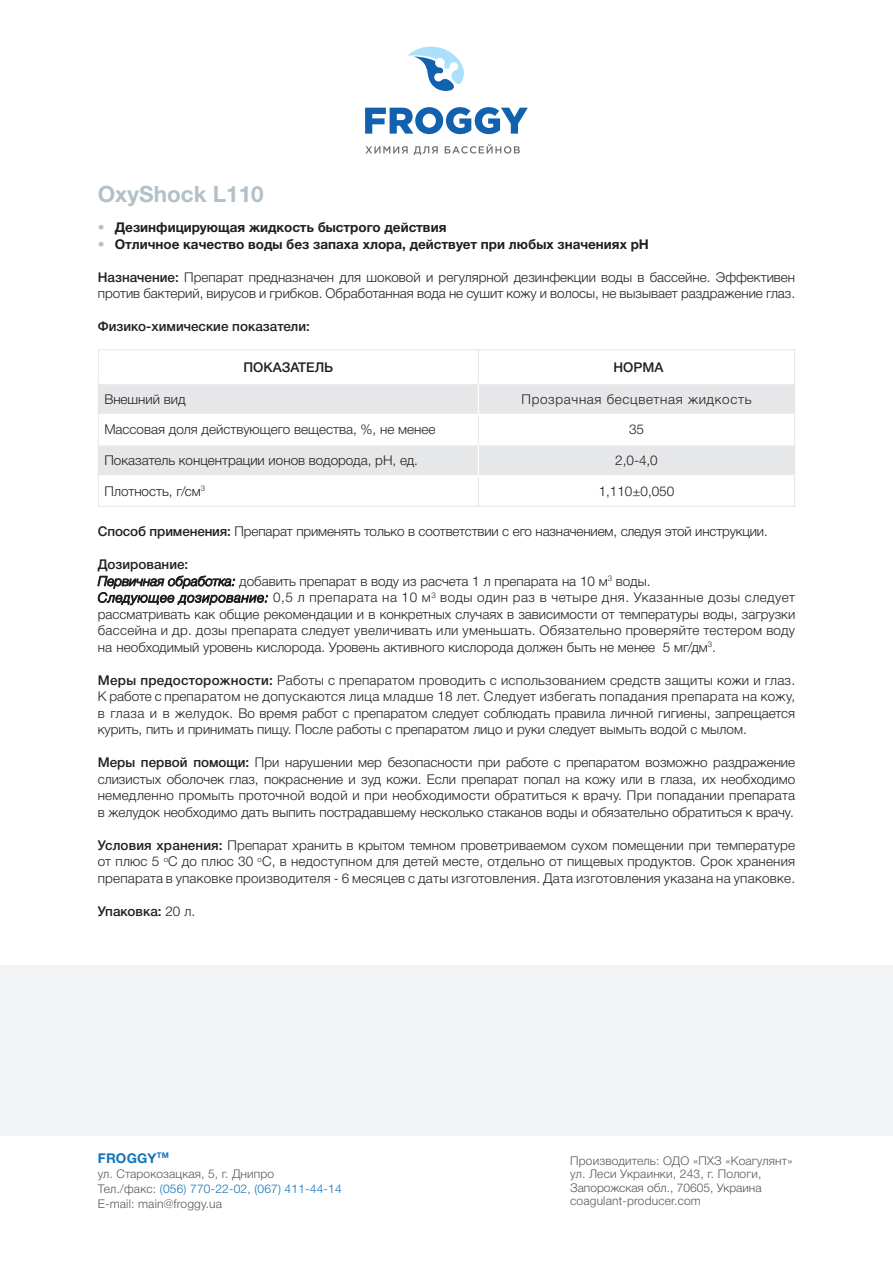
<style>
.page{position:relative;width:893px;height:1263px;background:#fff}
.page>*{position:absolute;margin:0;border:0;box-sizing:border-box;transform-origin:0 0}
.t1{font:700 22.5px "Helvetica Neue Cyr";color:#b1c0c9}
.t2{font:300 13.5px/16.5px "Helvetica Neue Cyr";color:#231f20;text-align:justify}
.t3{font:700 13.5px "Helvetica Neue Cyr";color:#231f20}
.t4{font:500 13.5px "Helvetica Neue Cyr";color:#231f20}
.t5{font:300 13.5px "Helvetica Neue Cyr";letter-spacing:.05em;color:#231f20}
.t6{font:700 13.5px "Helvetica Neue Cyr";letter-spacing:.015em;color:#1074bc}
.t7{font:300 12px/13.5px "Helvetica Neue Cyr";letter-spacing:.015em;color:#57585a}
.s1{color:#b1c0c9}
.s2{font-weight:500}
.s3{font-style:italic}
.s4{font-weight:300}
.s5{color:#1074bc}
</style>
<div class="page">
<div style="left:0;top:965px;width:893px;height:170px;background:#f2f3f4"></div>
<svg style="left:408px;top:46px;width:56px;height:45px"></svg>
<svg style="left:365px;top:107px;width:163px;height:27px"></svg>
<svg style="left:365px;top:146px;width:43px;height:7px"></svg>
<svg style="left:414px;top:146px;width:24px;height:9px"></svg>
<svg style="left:445px;top:144px;width:75px;height:10px"></svg>
<svg style="left:99px;top:384px;width:695px;height:91px;fill:#e6e7e9"></svg>
<hr style="left:478px;top:350px;width:1px;height:33px;background:#e6e7e9">
<svg style="left:478px;top:415px;width:1px;height:29px"></svg>
<hr style="left:478px;top:476px;width:1px;height:30px;background:#e6e7e9">
<hr style="left:478px;top:384px;width:1px;height:30px;background:#fff">
<hr style="left:99px;top:414px;width:379px;height:1px;background:#fff">
<hr style="left:478px;top:414px;width:316px;height:1px;background:#fff">
<hr style="left:99px;top:444px;width:379px;height:1px;background:#fff">
<hr style="left:478px;top:444px;width:316px;height:1px;background:#fff">
<hr style="left:478px;top:445px;width:1px;height:30px;background:#fff">
<hr style="left:98px;top:349px;width:380px;height:1px;background:#e6e7e9">
<hr style="left:98px;top:350px;width:1px;height:34px;background:#e6e7e9">
<hr style="left:478px;top:349px;width:317px;height:1px;background:#e6e7e9">
<hr style="left:794px;top:350px;width:1px;height:34px;background:#e6e7e9">
<hr style="left:98px;top:384px;width:1px;height:30px;background:#e6e7e9">
<hr style="left:794px;top:384px;width:1px;height:30px;background:#e6e7e9">
<hr style="left:98px;top:414px;width:1px;height:31px;background:#e6e7e9">
<hr style="left:794px;top:414px;width:1px;height:31px;background:#e6e7e9">
<hr style="left:98px;top:445px;width:1px;height:31px;background:#e6e7e9">
<hr style="left:794px;top:445px;width:1px;height:31px;background:#e6e7e9">
<hr style="left:98px;top:476px;width:1px;height:30px;background:#e6e7e9">
<hr style="left:794px;top:476px;width:1px;height:30px;background:#e6e7e9">
<hr style="left:98px;top:506px;width:380px;height:1px;background:#e6e7e9">
<hr style="left:478px;top:506px;width:317px;height:1px;background:#e6e7e9">
<svg style="left:97px;top:575px;width:171px;height:30px"></svg>
<p class="t1" style="left:98px;top:182px;width:167px">OxyShock L110</p>
<p class="t3" style="left:98px;top:220px;width:350px"><span class="s1">•</span> Дезинфицирующая жидкость быстрого действия</p>
<p class="t3" style="left:98px;top:237px;width:553px"><span class="s1">•</span> Отличное качество воды без запаха хлора, действует при любых значениях pH</p>
<p class="t2" style="left:98px;top:269px;width:699px"><span class="s2">Назначение:</span> Препарат предназначен для шоковой и регулярной дезинфекции воды в бассейне. Эффективен против бактерий, вирусов и грибков. Обработанная вода не сушит кожу и волосы, не вызывает раздражение глаз.</p>
<p class="t4" style="left:98px;top:319px;width:214px">Физико-химические показатели:</p>
<p class="t4" style="left:243px;top:359px;width:91px">ПОКАЗАТЕЛЬ</p>
<p class="t4" style="left:613px;top:359px;width:52px">НОРМА</p>
<p class="t2" style="left:104px;top:391px;width:83px">Внешний вид</p>
<p class="t5" style="left:521px;top:392px;width:231px">Прозрачная бесцветная жидкость</p>
<p class="t2" style="left:104px;top:422px;width:332px">Массовая доля действующего вещества, %, не менее</p>
<p class="t2" style="left:629px;top:422px;width:17px">35</p>
<p class="t2" style="left:104px;top:452px;width:315px">Показатель концентрации ионов водорода, рН, ед.</p>
<p class="t2" style="left:615px;top:452px;width:44px">2,0-4,0</p>
<p class="t2" style="left:104px;top:483px;width:102px">Плотность, г/см<sup>3</sup></p>
<p class="t2" style="left:599px;top:483px;width:77px">1,110±0,050</p>
<p class="t2" style="left:98px;top:523px;width:671px"><span class="s2">Способ применения:</span> Препарат применять только в соответствии с его назначением, следуя этой инструкции.</p>
<p class="t4" style="left:98px;top:557px;width:92px">Дозирование:</p>
<p class="t2" style="left:98px;top:573px;width:554px"><span class="s3">Первичная обработка:</span> добавить препарат в воду из расчета 1 л препарата на 10 м<sup>3</sup> воды.</p>
<p class="t2" style="left:98px;top:589px;width:699px"><span class="s3">Следующее дозирование:</span> 0,5 л препарата на 10 м<sup>3</sup> воды один раз в четыре дня. Указанные дозы следует рассматривать как общие рекомендации и в конкретных случаях в зависимости от температуры воды, загрузки бассейна и др. дозы препарата следует увеличивать или уменьшать. Обязательно проверяйте тестером воду на необходимый уровень кислорода. Уровень активного кислорода должен быть не менее 5 мг/дм<sup>3</sup>.</p>
<p class="t2" style="left:98px;top:672px;width:699px"><span class="s2">Меры предосторожности:</span> Работы с препаратом проводить с использованием средств защиты кожи и глаз.<br>К работе с препаратом не допускаются лица младше 18 лет. Следует избегать попадания препарата на кожу, в глаза и в желудок. Во время работ с препаратом следует соблюдать правила личной гигиены, запрещается курить, пить и принимать пищу. После работы с препаратом лицо и руки следует вымыть водой с мылом.</p>
<p class="t2" style="left:98px;top:754px;width:699px"><span class="s2">Меры первой помощи:</span> При нарушении мер безопасности при работе с препаратом возможно раздражение слизистых оболочек глаз, покраснение и зуд кожи. Если препарат попал на кожу или в глаза, их необходимо немедленно промыть проточной водой и при необходимости обратиться к врачу. При попадании препарата в желудок необходимо дать выпить пострадавшему несколько стаканов воды и обязательно обратиться к врачу.</p>
<p class="t2" style="left:98px;top:837px;width:699px"><span class="s2">Условия хранения:</span> Препарат хранить в крытом темном проветриваемом сухом помещении при температуре от плюс 5 <sup>о</sup>C до плюс 30 <sup>о</sup>C, в недоступном для детей месте, отдельно от пищевых продуктов. Срок хранения препарата в упаковке производителя - 6 месяцев с даты изготовления. Дата изготовления указана на упаковке.</p>
<p class="t4" style="left:98px;top:904px;width:99px">Упаковка: <span class="s4">20 л.</span></p>
<p class="t6" style="left:98px;top:1150px;width:72px">FROGGY<sup>TM</sup></p>
<p class="t7" style="left:98px;top:1166px;width:245px;line-height:15px">ул. Старокозацкая, 5, г. Днипро<br>Тел./факс: <span class="s5">(056) 770-22-02, (067) 411-44-14<br></span>E-mail: main@froggy.ua</p>
<p class="t7" style="left:570px;top:1154px;width:224px">Производитель: ОДО «ПХЗ «Коагулянт» ул. Леси Украинки, 243, г. Пологи, Запорожская обл., 70605, Украина coagulant-producer.com</p>
</div>
